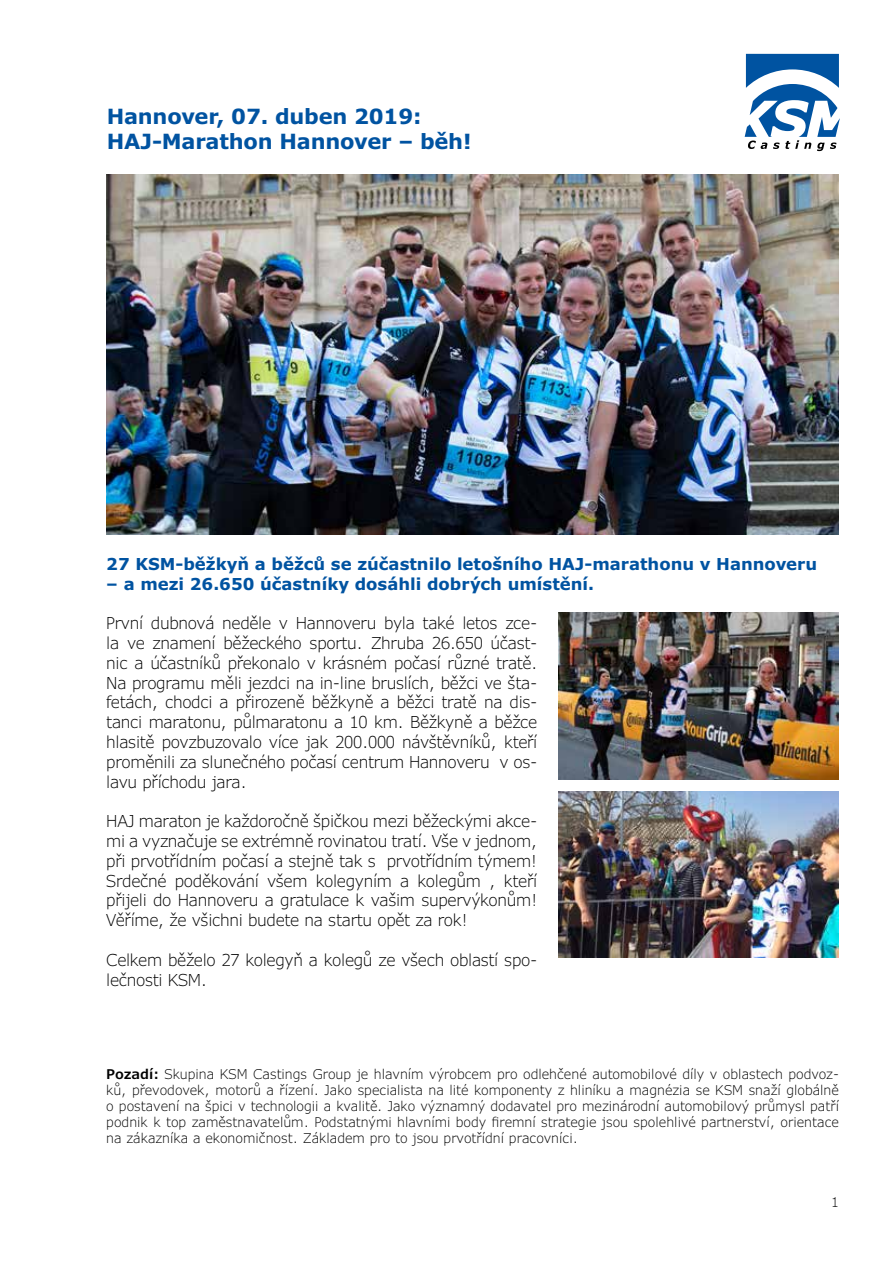
<style>
.page{position:relative;width:893px;height:1263px;background:#fff}
.page>*{position:absolute;margin:0;border:0;box-sizing:border-box;transform-origin:0 0}
.t1{font:700 21px/25.2px "Verdana Pro";letter-spacing:-.01em;color:#0053a1}
.t2{font:300 16.5px/19.8px "Verdana Pro";letter-spacing:-.02em;color:#000;text-align:justify}
.t3{font:700 16.5px "Verdana Pro";color:#0053a1}
.t4{font:300 13.5px/16.2px "Verdana Pro";color:#000;text-align:justify}
.s1{font-weight:600}
</style>
<div class="page">
<svg style="left:745px;top:54px;width:95px;height:97px"></svg>
<img style="left:106px;top:175px;width:733px;height:360px">
<img style="left:559px;top:612px;width:280px;height:167px">
<img style="left:559px;top:791px;width:280px;height:167px">
<p class="t1" style="left:107px;top:104px;width:366px">Hannover, 07. duben 2019:<br>HAJ-Marathon Hannover – běh!</p>
<p class="t3" style="left:106px;top:553px;width:712px">27 KSM-běžkyň a běžců se zúčastnilo letošního HAJ-marathonu v Hannoveru</p>
<p class="t3" style="left:106px;top:573px;width:489px">– a mezi 26.650 účastníky dosáhli dobrých umístění.</p>
<p class="t2" style="left:106px;top:613px;width:433px">První dubnová neděle v Hannoveru byla také letos zce&shy;la ve znamení běžeckého sportu. Zhruba 26.650 účast&shy;nic a účastníků překonalo v krásném počasí různé tratě.<br>Na programu měli jezdci na in-line bruslích, běžci ve šta&shy;fetách, chodci a přirozeně běžkyně a běžci tratě na dis&shy;tanci maratonu, půlmaratonu a 10 km. Běžkyně a běžce hlasitě povzbuzovalo více jak 200.000 návštěvníků, kteří proměnili za slunečného počasí centrum Hannoveru v os&shy;lavu příchodu jara.</p>
<p class="t2" style="left:106px;top:811px;width:433px">HAJ maraton je každoročně špičkou mezi běžeckými akce&shy;mi a vyznačuje se extrémně rovinatou tratí. Vše v jednom, při prvotřídním počasí a stejně tak s prvotřídním týmem!<br>Srdečné poděkování všem kolegyním a kolegům , kteří přijeli do Hannoveru a gratulace k vašim supervýkonům!<br>Věříme, že všichni budete na startu opět za rok!</p>
<p class="t2" style="left:106px;top:950px;width:433px">Celkem běželo 27 kolegyň a kolegů ze všech oblastí spo&shy;lečnosti KSM.</p>
<p class="t4" style="left:106px;top:1066px;width:734px"><span class="s1">Pozadí:</span> Skupina KSM Castings Group je hlavním výrobcem pro odlehčené automobilové díly v oblastech podvoz&shy;ků, převodovek, motorů a řízení. Jako specialista na lité komponenty z hliníku a magnézia se KSM snaží globálně o postavení na špici v technologii a kvalitě. Jako významný dodavatel pro mezinárodní automobilový průmysl patří podnik k top zaměstnavatelům. Podstatnými hlavními body firemní strategie jsou spolehlivé partnerství, orientace na zákazníka a ekonomičnost. Základem pro to jsou prvotřídní pracovníci.</p>
<p class="t4" style="left:831px;top:1194px;width:9px">1</p>
</div>
